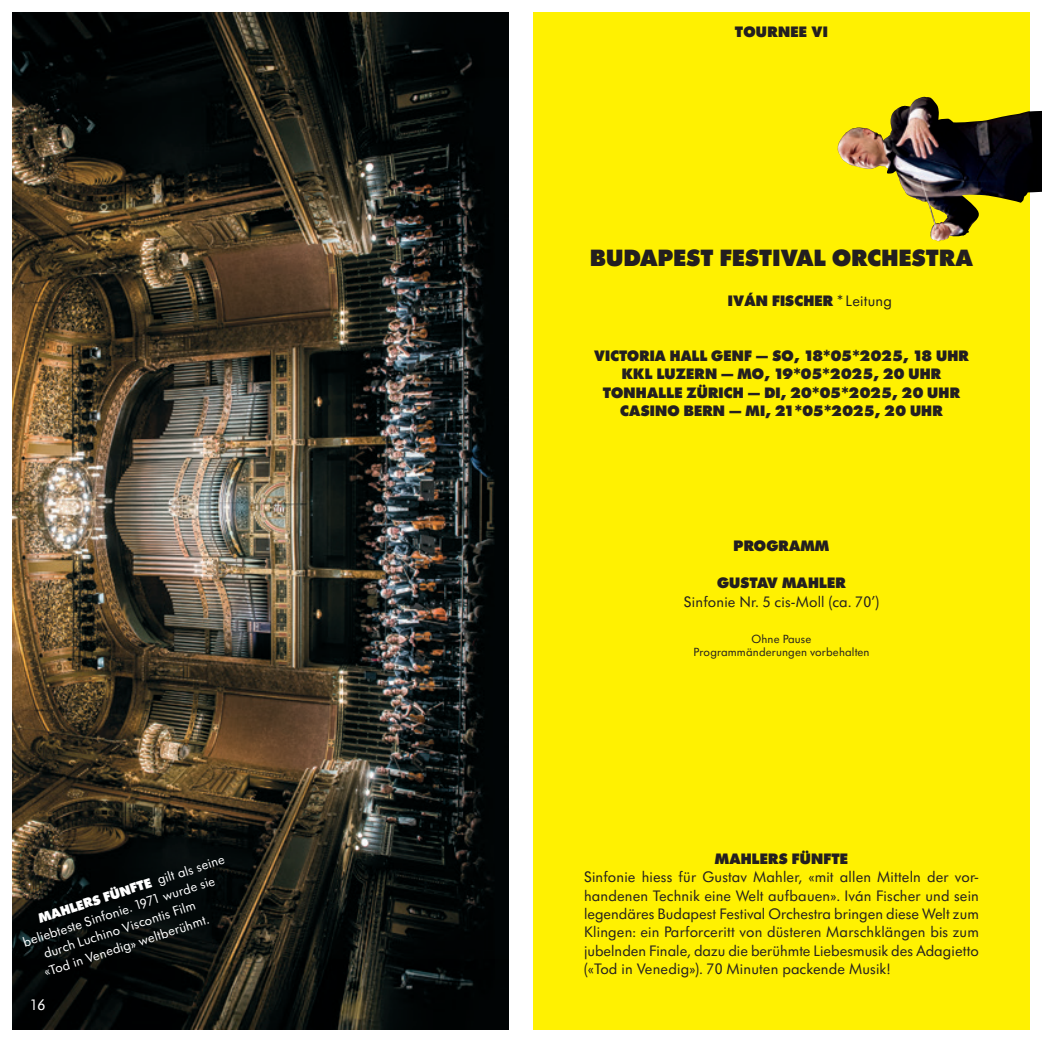
<style>
.page{position:relative;width:1042px;height:1042px;background:#fff}
.page>*{position:absolute;margin:0;border:0;box-sizing:border-box;transform-origin:0 0}
.t1{font:800 24.5px "Futura SB";letter-spacing:.01em;color:#231f20}
.t2{font:15.75px/18.4px "Futura SB";letter-spacing:.01em;color:#231f20;text-align:justify}
.t3{font:800 15.75px/18.4px "Futura SB";letter-spacing:.01em;color:#231f20;text-align:center}
.t4{font:15.75px "Futura SB";color:#fff}
.t5{font:14px "Futura SB";color:#fff}
.t6{font:800 14px "Futura SB";color:#fff}
.t7{font:12.25px/13.1px "Futura SB";letter-spacing:.01em;color:#231f20;text-align:center}
.s1{font-weight:400}
</style>
<div class="page">
<div style="left:533px;top:12px;width:496px;height:1017px;background:#fff101"></div>
<img style="left:12px;top:12px;width:496px;height:1017px">
<img style="left:837px;top:97px;width:205px;height:145px">
<p class="t6" style="left:36px;top:911px;width:196px;rotate:-18deg">MAHLERS FÜNFTE <span class="s1">gilt als seine</span></p>
<p class="t5" style="left:21px;top:935px;width:203px;rotate:-18deg">beliebteste Sinfonie. 1971 wurde sie</p>
<p class="t5" style="left:42px;top:946px;width:160px;rotate:-18deg">durch Luchino Viscontis Film</p>
<p class="t5" style="left:42px;top:965px;width:174px;rotate:-18deg">«Tod in Venedig» weltberühmt.</p>
<p class="t4" style="left:30px;top:996px;width:17px">16</p>
<p class="t3" style="left:735px;top:22px;width:95px">TOURNEE VI</p>
<h1 class="t1" style="left:590px;top:244px;width:384px">BUDAPEST FESTIVAL ORCHESTRA</h1>
<p class="t3" style="left:728px;top:291px;width:165px">IVÁN FISCHER <span class="s1">* Leitung</span></p>
<p class="t3" style="left:594px;top:347px;width:376px">VICTORIA HALL GENF — SO, 18*05*2025, 18 UHR KKL LUZERN — MO, 19*05*2025, 20 UHR TONHALLE ZÜRICH — DI, 20*05*2025, 20 UHR CASINO BERN — MI, 21*05*2025, 20 UHR</p>
<p class="t3" style="left:733px;top:537px;width:97px">PROGRAMM</p>
<p class="t3" style="left:717px;top:574px;width:130px">GUSTAV MAHLER</p>
<p class="t2" style="left:684px;top:592px;width:197px">Sinfonie Nr. 5 cis-Moll (ca. 70’)</p>
<p class="t7" style="left:693px;top:633px;width:178px">Ohne Pause<br>Programmänderungen vorbehalten</p>
<p class="t3" style="left:715px;top:849px;width:135px">MAHLERS FÜNFTE</p>
<p class="t2" style="left:584px;top:868px;width:396px">Sinfonie hiess für Gustav Mahler, «mit allen Mitteln der vor&shy;handenen Technik eine Welt aufbauen». Iván Fischer und sein legendäres Budapest Festival Orchestra bringen diese Welt zum Klingen: ein Parforceritt von düsteren Marschklängen bis zum jubelnden Finale, dazu die berühmte Liebesmusik des Adagietto («Tod in Venedig»). 70 Minuten packende Musik!</p>
</div>
